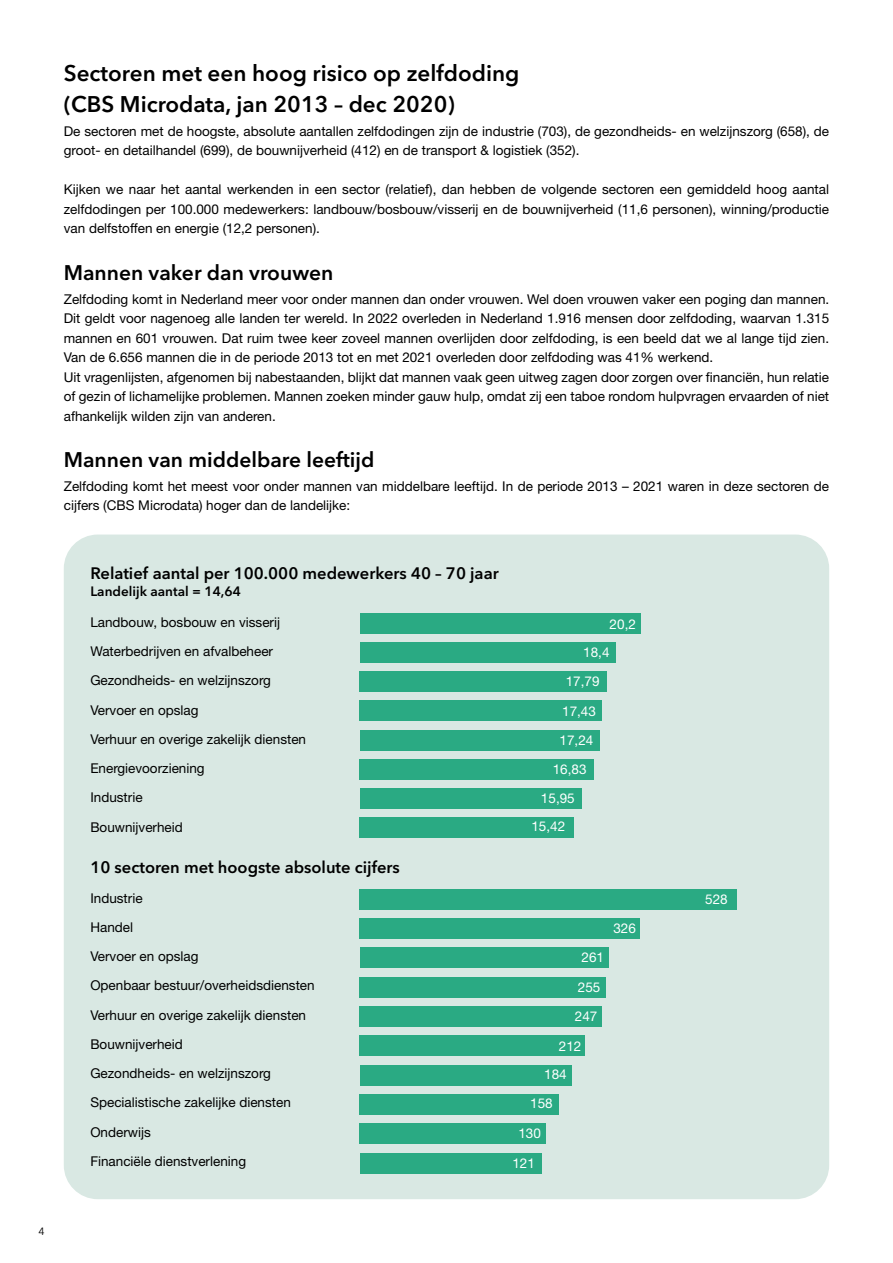
<style>
.page{position:relative;width:893px;height:1263px;background:#fff}
.page>*{position:absolute;margin:0;border:0;box-sizing:border-box;transform-origin:0 0}
.t1{font:600 22.5px/31.2px "Avenir Next LT Pro";color:#000}
.t2{font:600 21px "Avenir Next LT Pro";color:#000}
.t3{font:600 16.5px "Avenir Next LT Pro";color:#000}
.t4{font:13.5px/29.2px "Helvetica Neue LT Std";color:#000}
.t5{font:13.5px/29.1px "Helvetica Neue LT Std";color:#fff;text-align:center}
.t6{font:600 13.5px "Avenir Next LT Pro";color:#000}
.t7{font:10.5px "Avenir Next LT Pro";color:#000}
</style>
<div class="page">
<div style="left:64px;top:534px;width:765px;height:665px;background:#d9e8e3;border-radius:34px"></div>
<div style="left:360px;top:817px;width:214px;height:21px;background:#2aaa83"></div>
<div style="left:360px;top:788px;width:221px;height:21px;background:#2aaa83"></div>
<div style="left:360px;top:759px;width:234px;height:21px;background:#2aaa83"></div>
<div style="left:360px;top:730px;width:239px;height:20px;background:#2aaa83"></div>
<div style="left:360px;top:700px;width:242px;height:21px;background:#2aaa83"></div>
<div style="left:360px;top:671px;width:247px;height:21px;background:#2aaa83"></div>
<div style="left:360px;top:642px;width:256px;height:21px;background:#2aaa83"></div>
<div style="left:360px;top:613px;width:281px;height:20px;background:#2aaa83"></div>
<div style="left:360px;top:1153px;width:181px;height:20px;background:#2aaa83"></div>
<div style="left:360px;top:1123px;width:186px;height:21px;background:#2aaa83"></div>
<div style="left:360px;top:1094px;width:199px;height:21px;background:#2aaa83"></div>
<div style="left:360px;top:1065px;width:212px;height:20px;background:#2aaa83"></div>
<div style="left:360px;top:1035px;width:225px;height:21px;background:#2aaa83"></div>
<div style="left:360px;top:1006px;width:242px;height:21px;background:#2aaa83"></div>
<div style="left:360px;top:977px;width:246px;height:20px;background:#2aaa83"></div>
<div style="left:360px;top:947px;width:249px;height:21px;background:#2aaa83"></div>
<div style="left:360px;top:918px;width:280px;height:21px;background:#2aaa83"></div>
<div style="left:360px;top:889px;width:377px;height:20px;background:#2aaa83"></div>
<h1 class="t1" style="left:64px;top:57px;width:457px">Sectoren met een hoog risico op zelfdoding (CBS Microdata, jan 2013 – dec 2020)</h1>
<p class="t4" style="left:64px;top:121px;width:767px;line-height:19.5px">De sectoren met de hoogste, absolute aantallen zelfdodingen zijn de industrie (703), de gezondheids- en welzijnszorg (658), de groot- en detailhandel (699), de bouwnijverheid (412) en de transport &amp; logistiek (352).</p>
<p class="t4" style="left:64px;top:180px;width:767px;line-height:19.5px;text-align:justify">Kijken we naar het aantal werkenden in een sector (relatief), dan hebben de volgende sectoren een gemiddeld hoog aantal zelfdodingen per 100.000 medewerkers: landbouw/bosbouw/visserij en de bouwnijverheid (11,6 personen), winning/productie van delfstoffen en energie (12,2 personen).</p>
<h2 class="t2" style="left:64px;top:260px;width:271px">Mannen vaker dan vrouwen</h2>
<p class="t4" style="left:64px;top:289px;width:767px;line-height:19.5px">Zelfdoding komt in Nederland meer voor onder mannen dan onder vrouwen. Wel doen vrouwen vaker een poging dan mannen.<br>Dit geldt voor nagenoeg alle landen ter wereld. In 2022 overleden in Nederland 1.916 mensen door zelfdoding, waarvan 1.315 mannen en 601 vrouwen. Dat ruim twee keer zoveel mannen overlijden door zelfdoding, is een beeld dat we al lange tijd zien.<br>Van de 6.656 mannen die in de periode 2013 tot en met 2021 overleden door zelfdoding was 41% werkend.<br>Uit vragenlijsten, afgenomen bij nabestaanden, blijkt dat mannen vaak geen uitweg zagen door zorgen over financiën, hun relatie of gezin of lichamelijke problemen. Mannen zoeken minder gauw hulp, omdat zij een taboe rondom hulpvragen ervaarden of niet afhankelijk wilden zijn van anderen.</p>
<h2 class="t2" style="left:64px;top:447px;width:312px">Mannen van middelbare leeftijd</h2>
<p class="t4" style="left:64px;top:476px;width:767px;line-height:19.5px">Zelfdoding komt het meest voor onder mannen van middelbare leeftijd. In de periode 2013 – 2021 waren in deze sectoren de cijfers (CBS Microdata) hoger dan de landelijke:</p>
<p class="t3" style="left:90px;top:563px;width:410px">Relatief aantal per 100.000 medewerkers 40 – 70 jaar</p>
<p class="t6" style="left:90px;top:583px;width:152px">Landelijk aantal = 14,64</p>
<p class="t4" style="left:90px;top:607px;width:217px">Landbouw, bosbouw en visserij<br>Waterbedrijven en afvalbeheer<br>Gezondheids- en welzijnszorg<br>Vervoer en opslag<br>Verhuur en overige zakelijk diensten<br>Energievoorziening<br>Industrie<br>Bouwnijverheid</p>
<p class="t3" style="left:90px;top:857px;width:311px">10 sectoren met hoogste absolute cijfers</p>
<p class="t4" style="left:90px;top:883px;width:226px">Industrie<br>Handel<br>Vervoer en opslag<br>Openbaar bestuur/overheidsdiensten<br>Verhuur en overige zakelijk diensten<br>Bouwnijverheid<br>Gezondheids- en welzijnszorg<br>Specialistische zakelijke diensten<br>Onderwijs<br>Financiële dienstverlening</p>
<p class="t5" style="left:610px;top:609px;width:28px">20,2</p>
<p class="t5" style="left:583px;top:638px;width:28px">18,4</p>
<p class="t5" style="left:566px;top:667px;width:35px">17,79</p>
<p class="t5" style="left:562px;top:696px;width:35px">17,43</p>
<p class="t5" style="left:560px;top:725px;width:35px">17,24</p>
<p class="t5" style="left:553px;top:754px;width:35px">16,83</p>
<p class="t5" style="left:541px;top:784px;width:35px">15,95</p>
<p class="t5" style="left:531px;top:811px;width:35px">15,42</p>
<p class="t5" style="left:613px;top:913px;width:24px">326</p>
<p class="t5" style="left:609px;top:913px;width:24px">326</p>
<p class="t5" style="left:575px;top:943px;width:31px">261<br>255<br>247</p>
<p class="t5" style="left:559px;top:1031px;width:24px">212</p>
<p class="t5" style="left:544px;top:1059px;width:24px">184</p>
<p class="t5" style="left:530px;top:1089px;width:24px">158</p>
<p class="t5" style="left:518px;top:1118px;width:24px">130</p>
<p class="t5" style="left:512px;top:1149px;width:24px">121</p>
<p class="t5" style="left:705px;top:885px;width:24px">528</p>
<p class="t7" style="left:39px;top:1225px;width:8px">4</p>
</div>
